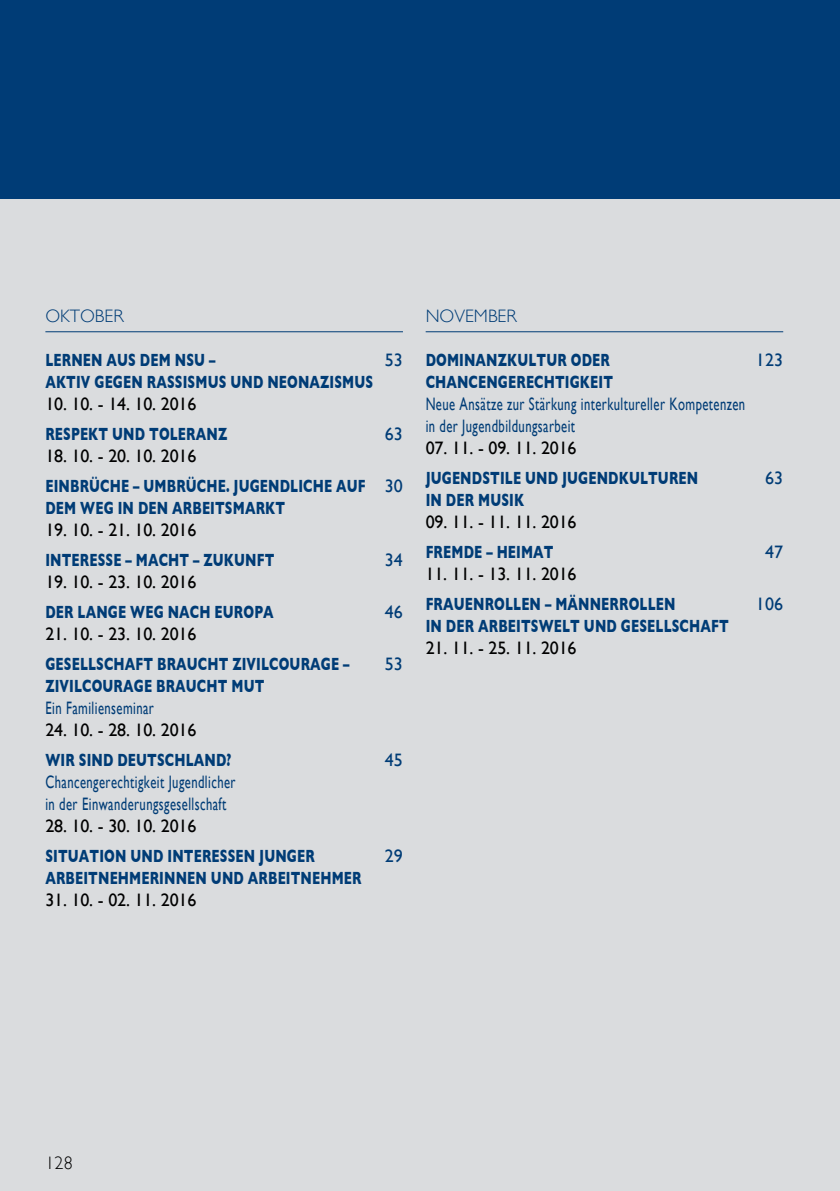
<style>
.page{position:relative;width:840px;height:1191px;background:#fff}
.page>*{position:absolute;margin:0;border:0;box-sizing:border-box;transform-origin:0 0}
.t1{font:700 18px "Gill Sans";letter-spacing:.01em;color:#003c76;scale:.7 1}
.t2{font:18px "Gill Sans";letter-spacing:-.01em;color:#000}
.t3{font:18px/22px "Gill Sans";letter-spacing:.035em;color:#003c76;scale:.7 1}
.t4{font:18px "Gill Sans";letter-spacing:.035em;color:#003c76}
.t5{font:300 18px "Gill Sans";color:#003c76}
.t6{font:300 18px "Gill Sans";color:#000}
.s1{font-weight:700}
</style>
<div class="page">
<div style="left:0;top:198px;width:839px;height:993px;background:#dadcde"></div>
<div style="left:0;top:0;width:839px;height:198px;background:#003c76"></div>
<hr style="left:45px;top:331px;width:358px;height:1px;background:#003c76">
<hr style="left:425px;top:331px;width:357px;height:1px;background:#003c76">
<p class="t5" style="left:45px;top:305px;width:80px">OKTOBER</p>
<p class="t1" style="left:45px;top:349px;width:26px">LERNEN</p>
<p class="t1" style="left:106px;top:349px;width:15px">AUS</p>
<p class="t1" style="left:140px;top:349px;width:15px">DEM</p>
<p class="t1" style="left:175px;top:349px;width:59px">NSU –</p>
<p class="t4" style="left:384px;top:349px;width:20px">53</p>
<p class="t1" style="left:45px;top:371px;width:29px">AKTIV</p>
<p class="t1" style="left:94px;top:371px;width:15px">GEGEN</p>
<p class="t1" style="left:147px;top:371px;width:27px">RASSISMUS</p>
<p class="t1" style="left:230px;top:371px;width:16px">UND</p>
<p class="t1" style="left:267px;top:371px;width:31px">NEONAZISMUS</p>
<p class="t2" style="left:45px;top:393px;width:152px">10. 10. - 14. 10. 2016</p>
<p class="t1" style="left:45px;top:423px;width:27px">RESPEKT</p>
<p class="t1" style="left:112px;top:423px;width:16px">UND</p>
<p class="t1" style="left:149px;top:423px;width:28px">TOLERANZ</p>
<p class="t4" style="left:384px;top:423px;width:20px">63</p>
<p class="t2" style="left:45px;top:445px;width:152px">18. 10. - 20. 10. 2016</p>
<p class="t1" style="left:45px;top:475px;width:26px">EINBRÜCHE</p>
<p class="t1" style="left:133px;top:475px;width:46px">– UMBRÜCHE</p>
<p class="t1" style="left:226px;top:475px;width:33px">. JUGENDLICHE</p>
<p class="t1" style="left:336px;top:475px;width:12px">AUF</p>
<p class="t4" style="left:384px;top:475px;width:20px">30</p>
<p class="t1" style="left:45px;top:497px;width:15px">DEM</p>
<p class="t1" style="left:80px;top:497px;width:97px">WEGINDEN</p>
<p class="t1" style="left:172px;top:497px;width:30px">ARBEITSMARKT</p>
<p class="t2" style="left:45px;top:519px;width:152px">19. 10. - 21. 10. 2016</p>
<p class="t1" style="left:45px;top:549px;width:21px">INTERESSE</p>
<p class="t1" style="left:125px;top:549px;width:48px">– MACHT</p>
<p class="t1" style="left:193px;top:549px;width:42px">– ZUKUNFT</p>
<p class="t4" style="left:384px;top:549px;width:20px">34</p>
<p class="t2" style="left:45px;top:571px;width:152px">19. 10. - 23. 10. 2016</p>
<p class="t1" style="left:45px;top:601px;width:61px">DER LANGE</p>
<p class="t1" style="left:130px;top:601px;width:70px">WEG NACH</p>
<p class="t1" style="left:214px;top:601px;width:25px">EUROPA</p>
<p class="t4" style="left:384px;top:601px;width:20px">46</p>
<p class="t2" style="left:45px;top:623px;width:152px">21. 10. - 23. 10. 2016</p>
<p class="t1" style="left:45px;top:653px;width:29px">GESELLSCHAFT</p>
<p class="t1" style="left:157px;top:653px;width:16px">BRAUCHT</p>
<p class="t1" style="left:232px;top:653px;width:27px">ZIVILCOURAGE</p>
<p class="t4" style="left:343px;top:653px;width:61px"><span class="s1">–</span> 53</p>
<p class="t1" style="left:45px;top:675px;width:27px">ZIVILCOURAGE</p>
<p class="t1" style="left:156px;top:675px;width:16px">BRAUCHT</p>
<p class="t1" style="left:231px;top:675px;width:33px">MUT</p>
<p class="t3" style="left:45px;top:696px;width:156px">Ein Familienseminar</p>
<p class="t2" style="left:45px;top:719px;width:152px">24. 10. - 28. 10. 2016</p>
<p class="t1" style="left:45px;top:749px;width:61px">WIR SIND</p>
<p class="t1" style="left:117px;top:749px;width:30px">DEUTSCHLAND</p>
<p class="t1" style="left:226px;top:749px;width:8px">?</p>
<p class="t4" style="left:384px;top:749px;width:20px">45</p>
<p class="t3" style="left:45px;top:770px;width:273px">Chancengerechtigkeit Jugendlicher in der Einwanderungsgesellschaft</p>
<p class="t2" style="left:45px;top:815px;width:152px">28. 10. - 30. 10. 2016</p>
<p class="t1" style="left:45px;top:845px;width:25px">SITUATION</p>
<p class="t1" style="left:130px;top:845px;width:16px">UND</p>
<p class="t1" style="left:167px;top:845px;width:21px">INTERESSEN</p>
<p class="t1" style="left:259px;top:845px;width:13px">JUNGER</p>
<p class="t4" style="left:384px;top:845px;width:20px">29</p>
<p class="t1" style="left:45px;top:867px;width:30px">ARBEITNEHMERINNEN</p>
<p class="t1" style="left:211px;top:867px;width:16px">UND</p>
<p class="t1" style="left:248px;top:867px;width:30px">ARBEITNEHMER</p>
<p class="t2" style="left:45px;top:889px;width:152px">31. 10. - 02. 11. 2016</p>
<p class="t5" style="left:425px;top:305px;width:92px">NOVEM BER</p>
<p class="t1" style="left:425px;top:349px;width:31px">DOMINANZKULTUR</p>
<p class="t1" style="left:570px;top:349px;width:13px">ODER</p>
<p class="t4" style="left:755px;top:349px;width:29px">123</p>
<p class="t1" style="left:425px;top:371px;width:28px">CHANCENGERECHTIGKEIT</p>
<p class="t3" style="left:425px;top:392px;width:458px">Neue Ansätze zur Stärkung interkultureller Kompetenzen in der Jugendbildungsarbeit</p>
<p class="t2" style="left:425px;top:437px;width:152px">07. 11. - 09. 11. 2016</p>
<p class="t1" style="left:425px;top:467px;width:21px">JUGENDSTILE</p>
<p class="t1" style="left:525px;top:467px;width:16px">UND</p>
<p class="t1" style="left:561px;top:467px;width:22px">JUGENDKULTUREN</p>
<p class="t4" style="left:764px;top:467px;width:20px">63</p>
<p class="t1" style="left:425px;top:489px;width:43px">IN DER</p>
<p class="t1" style="left:478px;top:489px;width:31px">MUSIK</p>
<p class="t2" style="left:425px;top:511px;width:152px">09. 11. - 11. 11. 2016</p>
<p class="t1" style="left:425px;top:541px;width:26px">FREMDE</p>
<p class="t1" style="left:486px;top:541px;width:43px">– HEIMAT</p>
<p class="t4" style="left:764px;top:541px;width:20px">47</p>
<p class="t2" style="left:425px;top:563px;width:152px">11. 11. - 13. 11. 2016</p>
<p class="t1" style="left:425px;top:593px;width:27px">FRAUENROLLEN</p>
<p class="t1" style="left:544px;top:593px;width:61px">– MÄNNERROLLEN</p>
<p class="t4" style="left:755px;top:593px;width:29px">106</p>
<p class="t1" style="left:425px;top:615px;width:43px">IN DER</p>
<p class="t1" style="left:478px;top:615px;width:29px">ARBEITSWELT</p>
<p class="t1" style="left:583px;top:615px;width:16px">UND</p>
<p class="t1" style="left:620px;top:615px;width:29px">GESELLSCHAFT</p>
<p class="t2" style="left:425px;top:637px;width:152px">21. 11. - 25. 11. 2016</p>
<p class="t6" style="left:45px;top:1153px;width:29px">128</p>
</div>
